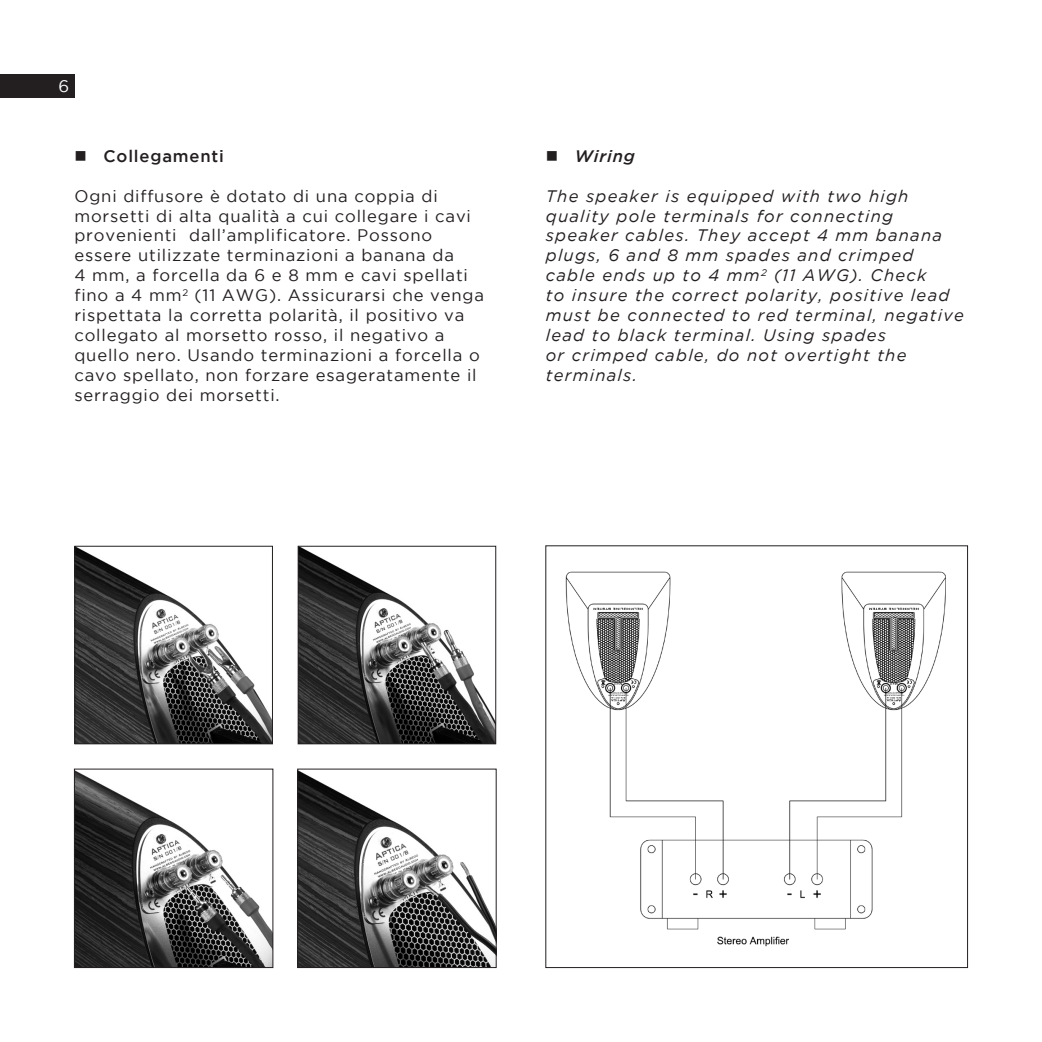
<style>
.page{position:relative;width:1042px;height:1042px;background:#fff}
.page>*{position:absolute;margin:0;border:0;box-sizing:border-box;transform-origin:0 0}
.t1{font:16.62px/19.9px "Gotham";letter-spacing:.05em;color:#231f20}
.t2{font:italic 16.62px/19.9px "Gotham";letter-spacing:.075em;color:#231f20}
.t3{font:500 16.62px "Gotham";letter-spacing:.05em;color:#231f20}
.t4{font:italic 500 16.62px "Gotham";letter-spacing:.05em;color:#231f20}
.t5{font:16.62px "Gotham";color:#fff}
</style>
<div class="page">
<div style="left:0;top:74px;width:74px;height:24px;background:#231f20"></div>
<img style="left:76px;top:548px;width:195px;height:194px">
<div style="left:74px;top:546px;width:199px;height:198px;border:1px solid #231f20"></div>
<img style="left:299px;top:770px;width:196px;height:196px">
<div style="left:297px;top:768px;width:200px;height:200px;border:1px solid #231f20"></div>
<img style="left:76px;top:771px;width:195px;height:195px">
<div style="left:74px;top:768px;width:199px;height:200px;border:1px solid #231f20"></div>
<img style="left:300px;top:548px;width:194px;height:194px">
<div style="left:298px;top:546px;width:198px;height:198px;border:1px solid #231f20"></div>
<img style="left:565px;top:571px;width:381px;height:376px">
<p class="t5" style="left:58px;top:77px;width:12px">6</p>
<p class="t3" style="left:74px;top:146px;width:151px">■ Collegamenti</p>
<p class="t1" style="left:74px;top:185px;width:411px">Ogni diffusore è dotato di una coppia di morsetti di alta qualità a cui collegare i cavi provenienti dall’amplificatore. Possono essere utilizzate terminazioni a banana da<br>4 mm, a forcella da 6 e 8 mm e cavi spellati fino a 4 mm<sup>2</sup> (11 AWG). Assicurarsi che venga rispettata la corretta polarità, il positivo va collegato al morsetto rosso, il negativo a quello nero. Usando terminazioni a forcella o cavo spellato, non forzare esageratamente il serraggio dei morsetti.</p>
<p class="t4" style="left:546px;top:146px;width:91px">■ Wiring</p>
<p class="t2" style="left:546px;top:186px;width:420px">The speaker is equipped with two high quality pole terminals for connecting speaker cables. They accept 4 mm banana plugs, 6 and 8 mm spades and crimped cable ends up to 4 mm<sup>2</sup> (11 AWG). Check<br>to insure the correct polarity, positive lead must be connected to red terminal, negative lead to black terminal. Using spades<br>or crimped cable, do not overtight the terminals.</p>
</div>
